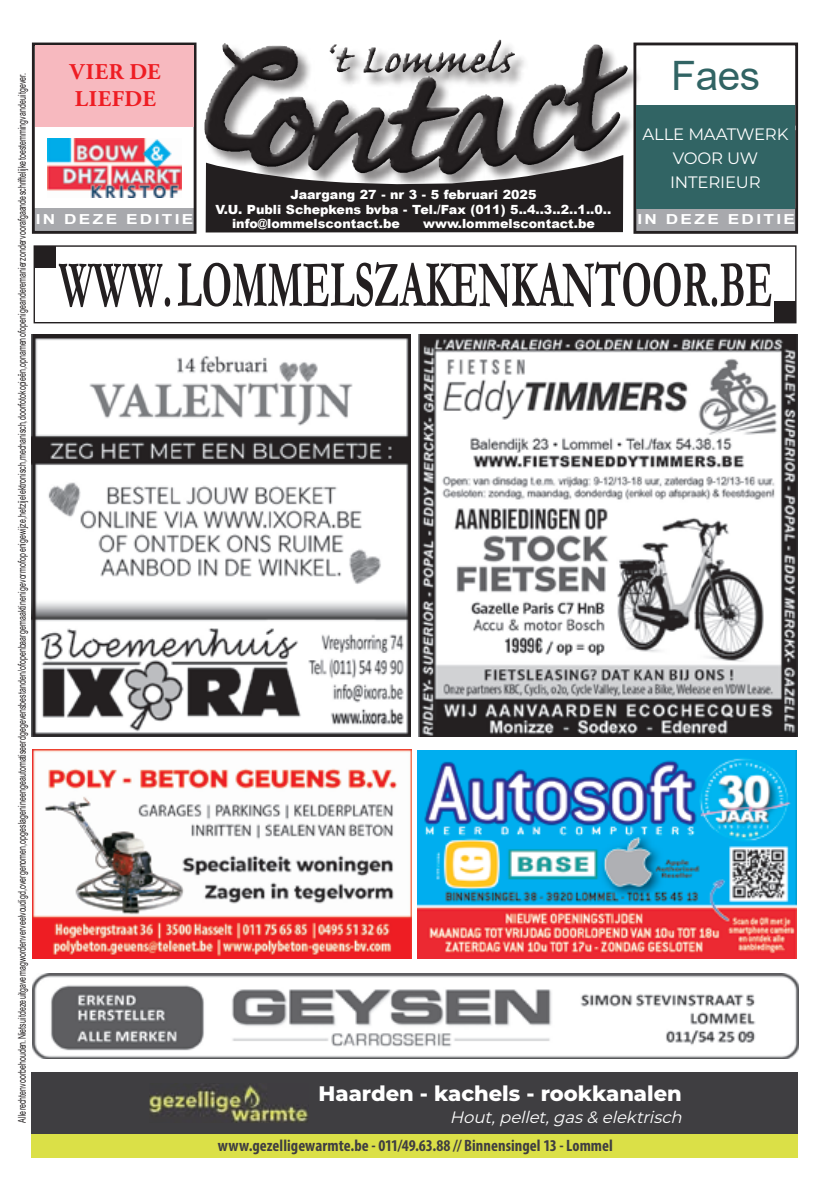
<style>
.page{position:relative;width:830px;height:1200px;background:#fff}
.page>*{position:absolute;margin:0;border:0;box-sizing:border-box;transform-origin:0 0}
.t1{font:40.5px "Arial";color:#316464}
.t2{font:700 22.5px "Adobe Garamond Pro";letter-spacing:.025em;color:#ee1d23}
.t3{font:800 21px "Montserrat";color:#fff}
.t4{font:700 condensed 16.5px "Myriad Pro";letter-spacing:.005em;color:#3f3e41}
.t5{font:16.5px/24px "Montserrat";letter-spacing:-.01em;color:#fff;text-align:center}
.t6{font:italic 16.5px "Montserrat";color:#fff}
.t7{font:700 13.8px "Arial";letter-spacing:.135em;color:#fff;scale:1.25 1}
.t8{font:900 12.6px "Arial";color:#fff}
.t9{font:10.65px "Arial Narrow";color:#231f20;scale:.8 1}
</style>
<div class="page">
<img style="left:33px;top:749px;width:378px;height:209px">
<div style="left:32px;top:1071px;width:765px;height:86px;background:#3f3e41"></div>
<div style="left:32px;top:1133px;width:765px;height:24px;background:#dbe047"></div>
<img style="left:149px;top:1085px;width:159px;height:36px">
<img style="left:417px;top:750px;width:379px;height:208px">
<div style="left:34px;top:246px;width:22px;height:22px;background:#231f20"></div>
<div style="left:774px;top:301px;width:22px;height:22px;background:#231f20"></div>
<div style="left:34px;top:245px;width:762px;height:78px;border:1px solid #231f20"></div>
<svg style="left:59px;top:261px;width:712px;height:46px"></svg>
<img style="left:33px;top:973px;width:764px;height:84px">
<img style="left:418px;top:334px;width:378px;height:402px">
<img style="left:32px;top:334px;width:378px;height:402px">
<div style="left:635px;top:208px;width:161px;height:25px;background:#a8a9ad"></div>
<div style="left:633px;top:43px;width:164px;height:191px;border:3px solid #231f20"></div>
<div style="left:205px;top:41px;width:437px;height:148px;background:#231f20;opacity:.52"></div>
<div style="left:204px;top:38px;width:425px;height:140px;background:#231f20;opacity:.75"></div>
<svg style="left:205px;top:155px;width:418px;height:77px;background:#434041"></svg>
<div style="left:34px;top:208px;width:161px;height:25px;background:#a8a9ad"></div>
<div style="left:32px;top:43px;width:164px;height:191px;border:3px solid #231f20"></div>
<div style="left:636px;top:105px;width:158px;height:103px;background:#316464"></div>
<div style="left:35px;top:45px;width:158px;height:82px;background:#f7b9bf"></div>
<img style="left:47px;top:138px;width:134px;height:59px">
<p class="t9" style="left:14px;top:1122px;width:1312px;rotate:-90deg">Alle rechten voorbehouden. Niets uit deze uitgave mag worden verveelvoudigd, overgenomen, opgeslagen in een geautomatiseerd gegevensbestand en/of openbaar gemaakt in enige vorm of op enige wijze, hetzij elektronisch, mechanisch, door fotokopieën, opnamen of op enige andere manier zonder voorafgaande schriftelijke toestemming van de uitgever.</p>
<p class="t2" style="left:70px;top:59px;width:92px">VIER DE</p>
<p class="t2" style="left:75px;top:86px;width:82px">LIEFDE</p>
<p class="t8" style="left:290px;top:185px;width:247px">Jaargang 27 - nr 3 - 5 februari 2025</p>
<p class="t8" style="left:215px;top:200px;width:397px">V.U. Publi Schepkens bvba - Tel./Fax (011) 5..4..3..2..1..0..</p>
<p class="t7" style="left:36px;top:210px;width:128px">IN DEZE EDITIE</p>
<p class="t8" style="left:232px;top:214px;width:169px">info@lommelscontact.be</p>
<p class="t8" style="left:423px;top:214px;width:173px">www.lommelscontact.be</p>
<p class="t1" style="left:671px;top:48px;width:90px">Faes</p>
<p class="t5" style="left:642px;top:121px;width:147px">ALLE MAATWERK<br>VOOR UW</p>
<p class="t5" style="left:669px;top:169px;width:92px">INTERIEUR</p>
<p class="t7" style="left:637px;top:210px;width:128px">IN DEZE EDITIE</p>
<p class="t3" style="left:318px;top:1077px;width:364px">Haarden - kachels - rookkanalen</p>
<p class="t6" style="left:449px;top:1105px;width:238px">Hout,pellet,gas&amp; elektrisch</p>
<p class="t4" style="left:218px;top:1134px;width:396px">www.gezelligewarmte.be - 011/49.63.88 // Binnensingel 13 - Lommel</p>
</div>
